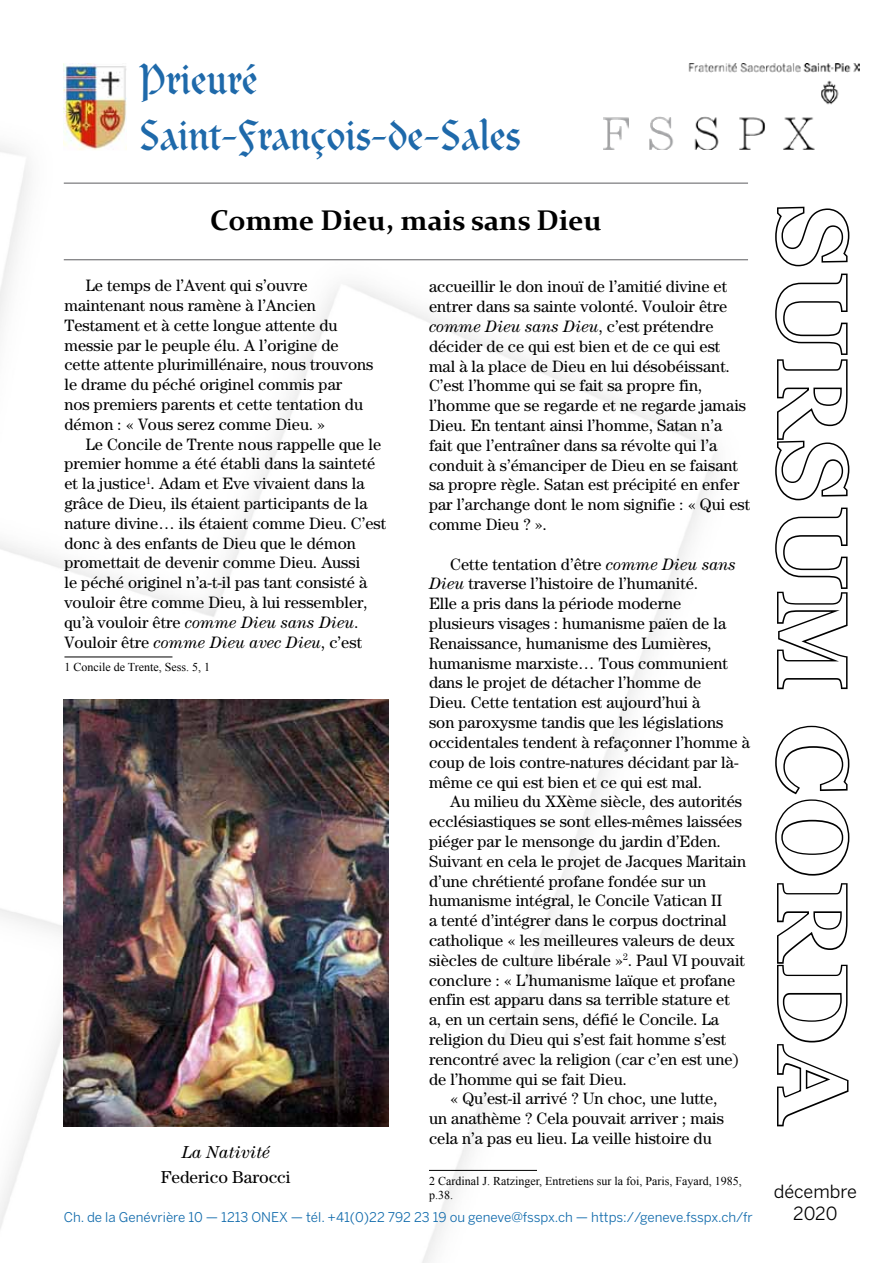
<style>
.page{position:relative;width:893px;height:1263px;background:#fff}
.page>*{position:absolute;margin:0;border:0;box-sizing:border-box;transform-origin:0 0}
.t1{font:700 97.5px "Georgia";letter-spacing:.04em;color:#fff}
.t2{font:43.05px/55.9px "Clairvaux LT Std";color:#1e69aa}
.t3{font:700 28.5px "Constantia";color:#000}
.t4{font:18px/21.6px "Benton Sans";letter-spacing:-.005em;color:#000;text-align:center}
.t5{font:17.25px "Century Std";color:#000}
.t6{font:italic 17.25px "Century Std";color:#000}
.t7{font:16.5px/19.8px "Century Std";color:#000}
.t8{font:13.35px "Benton Sans";color:#116bac}
.t9{font:12px/14.4px "Times New Roman";color:#000}
.s1{font-style:italic}
</style>
<div class="page">
<img style="left:0;top:63px;width:860px;height:1199px">
<hr style="left:64px;top:657px;width:108px;height:1px;background:#000">
<svg style="left:773px;top:205px;width:83px;height:486px"></svg>
<svg style="left:774px;top:724px;width:77px;height:404px"></svg>
<hr style="left:64px;top:183px;width:684px;height:1px;background:#5d5d60">
<img style="left:64px;top:64px;width:63px;height:86px">
<img style="left:604px;top:64px;width:256px;height:85px">
<hr style="left:64px;top:259px;width:684px;height:1px;background:#5d5d60">
<img style="left:64px;top:699px;width:324px;height:427px">
<hr style="left:429px;top:1170px;width:108px;height:1px;background:#000">
<h2 class="t2" style="left:139px;top:51px;width:383px">Prieuré<br>Saint-François-de-Sales</h2>
<h3 class="t3" style="left:210px;top:200px;width:393px">Comme Dieu, mais sans Dieu</h3>
<p class="t7" style="left:64px;top:275px;width:311px;text-indent:21px">Le temps de l’Avent qui s’ouvre maintenant nous ramène à l’Ancien Testament et à cette longue attente du messie par le peuple élu. A l’origine de cette attente plurimillénaire, nous trouvons le drame du péché originel commis par<br>nos premiers parents et cette tentation du démon : « Vous serez comme Dieu. »</p>
<p class="t7" style="left:64px;top:434px;width:323px;text-indent:21px">Le Concile de Trente nous rappelle que le premier homme a été établi dans la sainteté et la justice<sup>1</sup>. Adam et Eve vivaient dans la grâce de Dieu, ils étaient participants de la nature divine… ils étaient comme Dieu. C’est donc à des enfants de Dieu que le démon promettait de devenir comme Dieu. Aussi<br>le péché originel n’a-t-il pas tant consisté à vouloir être comme Dieu, à lui ressembler, qu’à vouloir être <span class="s1">comme Dieu sans Dieu</span>.<br>Vouloir être <span class="s1">comme Dieu avec Dieu</span>, c’est</p>
<p class="t9" style="left:64px;top:660px;width:147px">1 Concile de Trente, Sess. 5, 1</p>
<p class="t7" style="left:429px;top:277px;width:323px">accueillir le don inouï de l’amitié divine et entrer dans sa sainte volonté. Vouloir être <span class="s1">comme Dieu sans Dieu</span>, c’est prétendre décider de ce qui est bien et de ce qui est mal à la place de Dieu en lui désobéissant.<br>C’est l’homme qui se fait sa propre fin, l’homme que se regarde et ne regarde jamais Dieu. En tentant ainsi l’homme, Satan n’a<br>fait que l’entraîner dans sa révolte qui l’a conduit à s’émanciper de Dieu en se faisant sa propre règle. Satan est précipité en enfer par l’archange dont le nom signifie : « Qui est comme Dieu ? ».</p>
<p class="t7" style="left:429px;top:554px;width:322px;text-indent:21px">Cette tentation d’être <span class="s1">comme Dieu sans Dieu</span> traverse l’histoire de l’humanité.<br>Elle a pris dans la période moderne plusieurs visages : humanisme païen de la Renaissance, humanisme des Lumières, humanisme marxiste… Tous communient dans le projet de détacher l’homme de<br>Dieu. Cette tentation est aujourd’hui à<br>son paroxysme tandis que les législations occidentales tendent à refaçonner l’homme à coup de lois contre-natures décidant par là&shy;même ce qui est bien et ce qui est mal.</p>
<p class="t7" style="left:450px;top:791px;width:293px">Au milieu du XXème siècle, des autorités</p>
<p class="t7" style="left:429px;top:811px;width:315px">ecclésiastiques se sont elles-mêmes laissées</p>
<p class="t7" style="left:429px;top:831px;width:293px">piéger par le mensonge du jardin d’Eden.</p>
<p class="t7" style="left:429px;top:851px;width:319px">Suivant en cela le projet de Jacques Maritain</p>
<p class="t7" style="left:429px;top:871px;width:279px">d’une chrétienté profane fondée sur un</p>
<p class="t7" style="left:429px;top:890px;width:295px">humanisme intégral, le Concile Vatican II</p>
<p class="t7" style="left:429px;top:910px;width:299px">a tenté d’intégrer dans le corpus doctrinal</p>
<p class="t7" style="left:429px;top:930px;width:307px">catholique « les meilleures valeurs de deux</p>
<p class="t7" style="left:429px;top:950px;width:318px">siècles de culture libérale »<sup>2</sup>. Paul VI pouvait</p>
<p class="t7" style="left:429px;top:970px;width:308px">conclure : « L’humanisme laïque et profane</p>
<p class="t7" style="left:429px;top:989px;width:302px">enfin est apparu dans sa terrible stature et</p>
<p class="t7" style="left:429px;top:1009px;width:292px">a, en un certain sens, défié le Concile. La</p>
<p class="t7" style="left:429px;top:1029px;width:299px">religion du Dieu qui s’est fait homme s’est</p>
<p class="t7" style="left:429px;top:1049px;width:311px">rencontré avec la religion (car c’en est une)</p>
<p class="t7" style="left:429px;top:1069px;width:199px">de l’homme qui se fait Dieu.</p>
<p class="t7" style="left:450px;top:1088px;width:269px">« Qu’est-il arrivé ? Un choc, une lutte,</p>
<p class="t7" style="left:429px;top:1108px;width:296px">un anathème ? Cela pouvait arriver ; mais</p>
<p class="t7" style="left:429px;top:1128px;width:284px">cela n’a pas eu lieu. La veille histoire du</p>
<p class="t9" style="left:429px;top:1173px;width:314px">2 Cardinal J. Ratzinger, Entretiens sur la foi, Paris, Fayard, 1985, p.38.</p>
<p class="t6" style="left:182px;top:1142px;width:90px">La Nativité</p>
<p class="t5" style="left:161px;top:1167px;width:131px">Federico Barocci</p>
<p class="t8" style="left:64px;top:1209px;width:691px">Ch. de la Genévrière 10 — 1213 ONEX — tél. +41(0)22 792 23 19 ou geneve@fsspx.ch — https://geneve.fsspx.ch/fr</p>
<h1 class="t1" style="left:886px;top:205px;width:923px;rotate:90deg">sursum corda</h1>
<p class="t4" style="left:774px;top:1181px;width:85px">décembre<br>2020</p>
</div>
